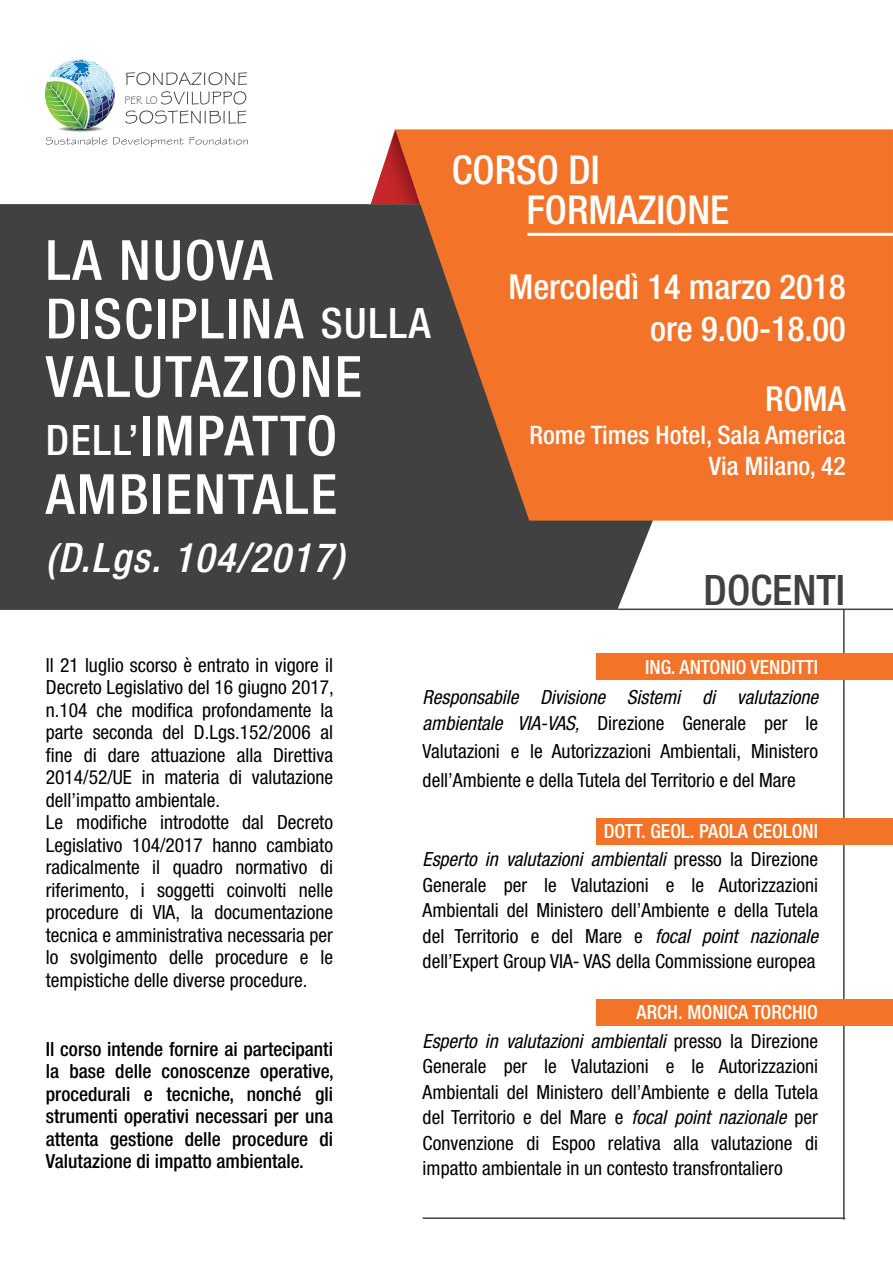
<style>
.page{position:relative;width:893px;height:1263px;background:#fff}
.page>*{position:absolute;margin:0;border:0;box-sizing:border-box;transform-origin:0 0}
.t1{font:500 condensed 57px "Helvetica Neue";letter-spacing:.04em;color:#fff}
.t2{font:500 condensed 55.5px/58.5px "Helvetica Neue";letter-spacing:.04em;color:#fff}
.t3{font:500 condensed 42px "Helvetica Neue";color:#414141}
.t4{font:italic 500 condensed 40.5px "Helvetica Neue";letter-spacing:.04em;color:#fff}
.t5{font:500 condensed 39.9px "Helvetica Neue";color:#fff}
.t6{font:500 condensed 34.5px/41.4px "Helvetica Neue";color:#fff;text-align:right}
.t7{font:500 condensed 25.5px/30.6px "Helvetica Neue";color:#fff;text-align:right}
.t8{font:condensed 19.5px/22.5px "Helvetica Neue";color:#000001}
.t9{font:italic condensed 19.5px/28.5px "Helvetica Neue";color:#000001;text-align:right}
.t10{font:500 condensed 19.5px/22.5px "Helvetica Neue";color:#000001;text-align:justify}
.t11{font:500 condensed 19.5px "Helvetica Neue";color:#fff}
.s1{font-size:42px}
.s2{font-style:normal}
.s3{font-weight:500;font-style:normal;color:#fff}
.s4{font-style:italic}
</style>
<div class="page">
<hr style="left:843px;top:609px;width:2px;height:611px;background:#414141">
<div style="left:0;top:204px;width:653px;height:406px;background:#414141"></div>
<svg style="left:395px;top:129px;width:498px;height:392px;background:#db6c2c"></svg>
<img style="left:395px;top:129px;width:25px;height:1px">
<img style="left:371px;top:130px;width:49px;height:74px">
<svg style="left:45px;top:59px;width:203px;height:88px"></svg>
<img style="left:45px;top:82px;width:39px;height:47px">
<img style="left:46px;top:83px;width:41px;height:46px">
<hr style="left:527px;top:233px;width:366px;height:3px;background:#fff">
<div style="left:597px;top:653px;width:296px;height:27px;background:#f37329"></div>
<div style="left:596px;top:818px;width:297px;height:26px;background:#f37329"></div>
<div style="left:596px;top:999px;width:297px;height:26px;background:#f37329"></div>
<hr style="left:617px;top:608px;width:276px;height:2px;background:#414141">
<hr style="left:423px;top:1217px;width:422px;height:2px;background:#414141">
<h3 class="t5" style="left:452px;top:146px;width:149px">CORSO DI</h3>
<h2 class="t2" style="left:46px;top:230px;width:386px">LA NUOVA<br>DISCIPLINA <span class="s1">SULLA</span></h2>
<h1 class="t1" style="left:46px;top:343px;width:318px">VALUTAZIONE</h1>
<h2 class="t2" style="left:46px;top:406px;width:293px"><span class="s1">DELL’</span>IMPATTO<br>AMBIENTALE</h2>
<h3 class="t4" style="left:46px;top:534px;width:300px">(D.Lgs. 104/2017)</h3>
<h3 class="t5" style="left:526px;top:186px;width:205px">FORMAZIONE</h3>
<h3 class="t6" style="left:508px;top:266px;width:339px">Mercoledì 14 marzo 2018 ore 9.00-18.00</h3>
<h3 class="t6" style="left:765px;top:378px;width:82px">ROMA</h3>
<h3 class="t7" style="left:529px;top:419px;width:318px">Rome Times Hotel, Sala America<br>Via Milano, 42</h3>
<h3 class="t3" style="left:704px;top:565px;width:143px">DOCENTI</h3>
<p class="t8" style="left:46px;top:653px;width:289px">Il 21 luglio scorso è entrato in vigore il Decreto Legislativo del 16 giugno 2017, n.104 che modifica profondamente la parte seconda del D.Lgs.152/2006 al fine di dare attuazione alla Direttiva 2014/52/UE in materia di valutazione dell’impatto ambientale.<br>Le modifiche introdotte dal Decreto Legislativo 104/2017 hanno cambiato radicalmente il quadro normativo di riferimento, i soggetti coinvolti nelle procedure di VIA, la documentazione tecnica e amministrativa necessaria per lo svolgimento delle procedure e le tempistiche delle diverse procedure.</p>
<p class="t10" style="left:46px;top:1037px;width:289px">Il corso intende fornire ai partecipanti la base delle conoscenze operative, procedurali e tecniche, nonché gli strumenti operativi necessari per una attenta gestione delle procedure di Valutazione di impatto ambientale.</p>
<p class="t11" style="left:645px;top:655px;width:174px">ING. ANTONIO VENDITTI</p>
<p class="t9" style="left:423px;top:684px;width:397px;line-height:25.5px;text-align:left">Responsabile Divisione Sistemi di valutazione ambientale VIA-VAS, <span class="s2">Direzione Generale per le</span></p>
<p class="t8" style="left:423px;top:737px;width:397px;line-height:28.5px">Valutazioni e le Autorizzazioni Ambientali, Ministero dell’Ambiente e della Tutela del Territorio e del Mare</p>
<p class="t9" style="left:423px;top:816px;width:397px"><span class="s3">DOTT. GEOL. PAOLA CEOLONI<br></span>Esperto in valutazioni ambientali <span class="s2">presso la Direzione</span></p>
<p class="t8" style="left:423px;top:872px;width:397px;line-height:25.5px;text-align:justify">Generale per le Valutazioni e le Autorizzazioni Ambientali del Ministero dell’Ambiente e della Tutela del Territorio e del Mare e <span class="s4">focal point nazionale </span>dell’Expert Group VIA- VAS della Commissione europea</p>
<p class="t9" style="left:423px;top:998px;width:397px"><span class="s3">ARCH. MONICA TORCHIO<br></span>Esperto in valutazioni ambientali <span class="s2">presso la Direzione</span></p>
<p class="t8" style="left:423px;top:1053px;width:397px;line-height:25.5px;text-align:justify">Generale per le Valutazioni e le Autorizzazioni Ambientali del Ministero dell’Ambiente e della Tutela del Territorio e del Mare e <span class="s4">focal point nazionale</span> per Convenzione di Espoo relativa alla valutazione di impatto ambientale in un contesto transfrontaliero</p>
</div>
